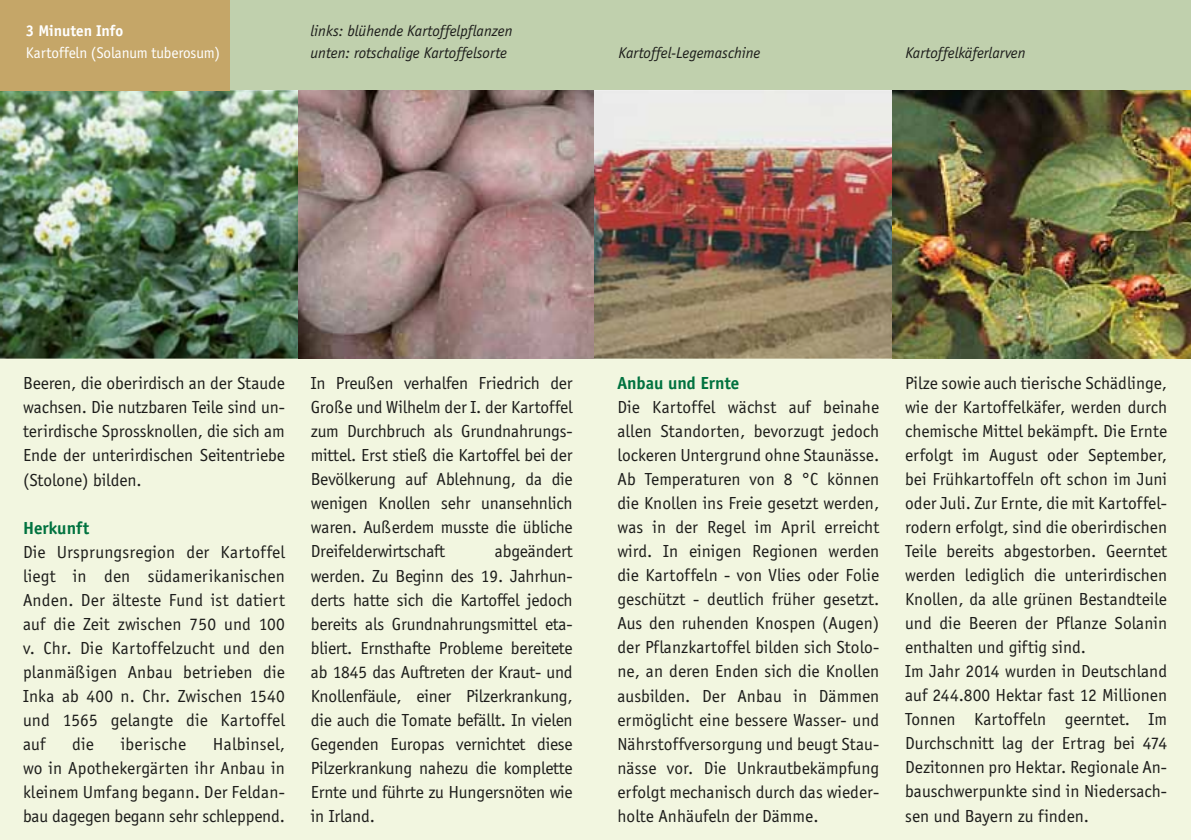
<style>
.page{position:relative;width:1191px;height:840px;background:#fff}
.page>*{position:absolute;margin:0;border:0;box-sizing:border-box;transform-origin:0 0}
.t1{font:18px/24px "Officina San Itc T";color:#1d1d1b;text-align:justify}
.t2{font:700 18px "Officina San Itc T";color:#00723f}
.t3{font:italic 16px/22px "Officina San Itc T";color:#1d1d1b}
.t4{font:16px "Officina San Itc T";letter-spacing:-.01em;color:#fff}
.t5{font:700 16px "Officina San Itc T";color:#fff}
</style>
<div class="page">
<div style="left:0;top:358px;width:1191px;height:481px;background:#f2f6e0"></div>
<img style="left:0;top:90px;width:298px;height:268px">
<img style="left:593px;top:90px;width:299px;height:268px">
<img style="left:298px;top:90px;width:295px;height:268px">
<img style="left:892px;top:90px;width:299px;height:268px">
<div style="left:229px;top:0;width:962px;height:90px;background:#c0d0ad"></div>
<div style="left:0;top:0;width:229px;height:90px;background:#c5a668"></div>
<p class="t3" style="left:310px;top:20px;width:203px">links: blühende Kartoffelpflanzen unten: rotschalige Kartoffelsorte</p>
<p class="t5" style="left:26px;top:21px;width:99px">3 Minuten Info</p>
<p class="t4" style="left:26px;top:44px;width:196px">Kartoffeln (Solanum tuberosum)</p>
<p class="t3" style="left:618px;top:42px;width:143px">Kartoffel-Legemaschine</p>
<p class="t3" style="left:905px;top:42px;width:122px">Kartoffelkäferlarven</p>
<p class="t1" style="left:23px;top:371px;width:263px">Beeren, die oberirdisch an der Staude wachsen. Die nutzbaren Teile sind un&shy;terirdische Sprossknollen, die sich am Ende der unterirdischen Seitentriebe (Stolone) bilden.</p>
<p class="t2" style="left:23px;top:516px;width:68px">Herkunft</p>
<p class="t1" style="left:23px;top:539px;width:263px">Die Ursprungsregion der Kartoffel liegt in den südamerikanischen Anden. Der älteste Fund ist datiert auf die Zeit zwischen 750 und 100 v. Chr. Die Kartoffelzucht und den planmäßigen Anbau betrieben die Inka ab 400 n. Chr. Zwischen 1540 und 1565 gelangte die Kartoffel auf</p>
<p class="t1" style="left:23px;top:731px;width:263px;text-indent:190px">Halbinsel, wo in Apothekergärten ihr Anbau in kleinem Umfang begann. Der Feldan&shy;bau dagegen begann sehr schleppend.</p>
<p class="t1" style="left:72px;top:731px;width:23px">die</p>
<p class="t1" style="left:121px;top:731px;width:67px">iberische</p>
<p class="t1" style="left:311px;top:371px;width:263px">In Preußen verhalfen Friedrich der Große und Wilhelm der I. der Kartoffel zum Durchbruch als Grundnahrungs&shy;mittel. Erst stieß die Kartoffel bei der Bevölkerung auf Ablehnung, da die wenigen Knollen sehr unansehnlich waren. Außerdem musste die übliche Dreifelderwirtschaft</p>
<p class="t1" style="left:311px;top:539px;width:263px;text-indent:184px">abgeändert werden. Zu Beginn des 19. Jahrhun&shy;derts hatte sich die Kartoffel jedoch bereits als Grundnahrungsmittel eta&shy;bliert. Ernsthafte Probleme bereitete ab 1845 das Auftreten der Kraut- und Knollenfäule, einer Pilzerkrankung, die auch die Tomate befällt. In vielen Gegenden Europas vernichtet diese Pilzerkrankung nahezu die komplette Ernte und führte zu Hungersnöten wie in Irland.</p>
<p class="t2" style="left:617px;top:372px;width:123px">Anbau und Ernte</p>
<p class="t1" style="left:617px;top:395px;width:263px">Die Kartoffel wächst auf beinahe allen Standorten, bevorzugt jedoch lockeren Untergrund ohne Staunässe.<br>Ab Temperaturen von 8 °C können die Knollen ins Freie gesetzt werden, was in der Regel im April erreicht wird. In einigen Regionen werden die Kartoffeln - von Vlies oder Folie geschützt - deutlich früher gesetzt.<br>Aus den ruhenden Knospen (Augen) der Pflanzkartoffel bilden sich Stolo&shy;ne, an deren Enden sich die Knollen ausbilden. Der Anbau in Dämmen ermöglicht eine bessere Wasser- und Nährstoffversorgung und beugt Stau&shy;nässe vor. Die Unkrautbekämpfung erfolgt mechanisch durch das wieder&shy;holte Anhäufeln der Dämme.</p>
<p class="t1" style="left:905px;top:371px;width:263px;text-align:left">Pilze sowie auch tierische Schädlinge, wie der Kartoffelkäfer, werden durch chemische Mittel bekämpft. Die Ernte erfolgt im August oder September, bei Frühkartoffeln oft schon im Juni oder Juli. Zur Ernte, die mit Kartoffel&shy;rodern erfolgt, sind die oberirdischen Teile bereits abgestorben. Geerntet werden lediglich die unterirdischen Knollen, da alle grünen Bestandteile und die Beeren der Pflanze Solanin enthalten und giftig sind.<br>Im Jahr 2014 wurden in Deutschland auf 244.800 Hektar fast 12 Millionen Tonnen Kartoffeln geerntet. Im Durchschnitt lag der Ertrag bei 474<br>Dezitonnen pro Hektar. Regionale An&shy;bauschwerpunkte sind in Niedersach&shy;sen und Bayern zu finden.</p>
</div>
